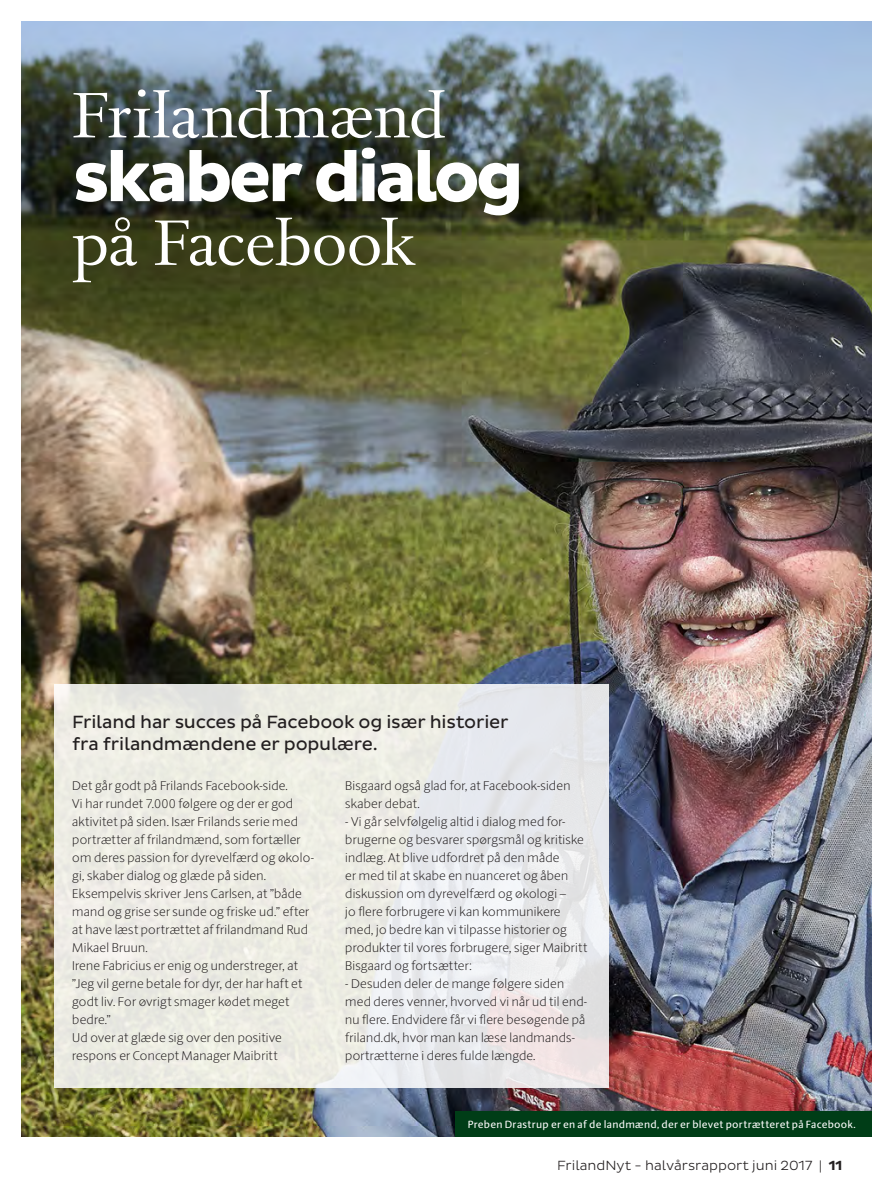
<style>
.page{position:relative;width:893px;height:1191px;background:#fff}
.page>*{position:absolute;margin:0;border:0;box-sizing:border-box;transform-origin:0 0}
.Overskrifter{font:72px/63.8px "La Police BP";letter-spacing:-.015em;color:#fff}
.Indledningstekst{font:18px/22.5px "Pluto Sans";letter-spacing:-.01em;color:#231f20}
.t1{font:300 13.5px "Pluto Sans";color:#231f20}
.Brødtekst{font:100 12.75px/18px "ID Sans Round";letter-spacing:.02em;color:#231f20}
.Brødtekst-2{font:10.5px "ID Sans Round";letter-spacing:.025em;color:#fff}
.s1{font-family:"Pluto Sans";font-weight:700}
.s2{font-weight:700}
</style>
<div class="page">
<img style="left:21px;top:21px;width:851px;height:1116px">
<svg style="left:54px;top:685px;width:555px;height:402px;background:#ebebe7"></svg>
<div style="left:455px;top:1111px;width:417px;height:26px;background:#003d17"></div>
<p class="Overskrifter" style="left:72px;top:85px;width:453px">Frilandmænd <span class="s1">skaber dialog </span>på Facebook</p>
<p class="Indledningstekst" style="left:72px;top:710px;width:438px">Friland har succes på Facebook og især historier fra frilandmændene er populære.</p>
<p class="Brødtekst" style="left:72px;top:776px;width:243px">Det går godt på Frilands Facebook-side.<br>Vi har rundet 7.000 følgere og der er god aktivitet på siden. Især Frilands serie med portrætter af frilandmænd, som fortæller om deres passion for dyrevelfærd og økolo&shy;gi, skaber dialog og glæde på siden.</p>
<p class="Brødtekst" style="left:72px;top:884px;width:238px">Eksempelvis skriver Jens Carlsen, at ”både mand og grise ser sunde og friske ud.” efter at have læst portrættet af frilandmand Rud Mikael Bruun.</p>
<p class="Brødtekst" style="left:72px;top:956px;width:231px">Irene Fabricius er enig og understreger, at ”Jeg vil gerne betale for dyr, der har haft et godt liv. For øvrigt smager kødet meget bedre.”<br>Ud over at glæde sig over den positive</p>
<p class="Brødtekst" style="left:72px;top:1046px;width:207px">respons er Concept Manager Maibritt</p>
<p class="Brødtekst" style="left:345px;top:776px;width:227px">Bisgaard også glad for, at Facebook-siden skaber debat.</p>
<p class="Brødtekst" style="left:345px;top:812px;width:243px">- Vi går selvfølgelig altid i dialog med for&shy;brugerne og besvarer spørgsmål og kritiske indlæg. At blive udfordret på den måde<br>er med til at skabe en nuanceret og åben diskussion om dyrevelfærd og økologi –<br>jo flere forbrugere vi kan kommunikere med, jo bedre kan vi tilpasse historier og produkter til vores forbrugere, siger Maibritt Bisgaard og fortsætter:</p>
<p class="Brødtekst" style="left:345px;top:974px;width:243px">- Desuden deler de mange følgere siden med deres venner, hvorved vi når ud til end&shy;nu flere. Endvidere får vi flere besøgende på friland.dk, hvor man kan læse landmands&shy;portrætterne i deres fulde længde.</p>
<p class="Brødtekst-2" style="left:468px;top:1117px;width:389px">Preben Drastrup er en af de landmænd, der er blevet portrætteret på Facebook.</p>
<p class="t1" style="left:557px;top:1157px;width:287px">FrilandNyt - halvårsrapport juni 2017 | <span class="s2">11</span></p>
</div>
